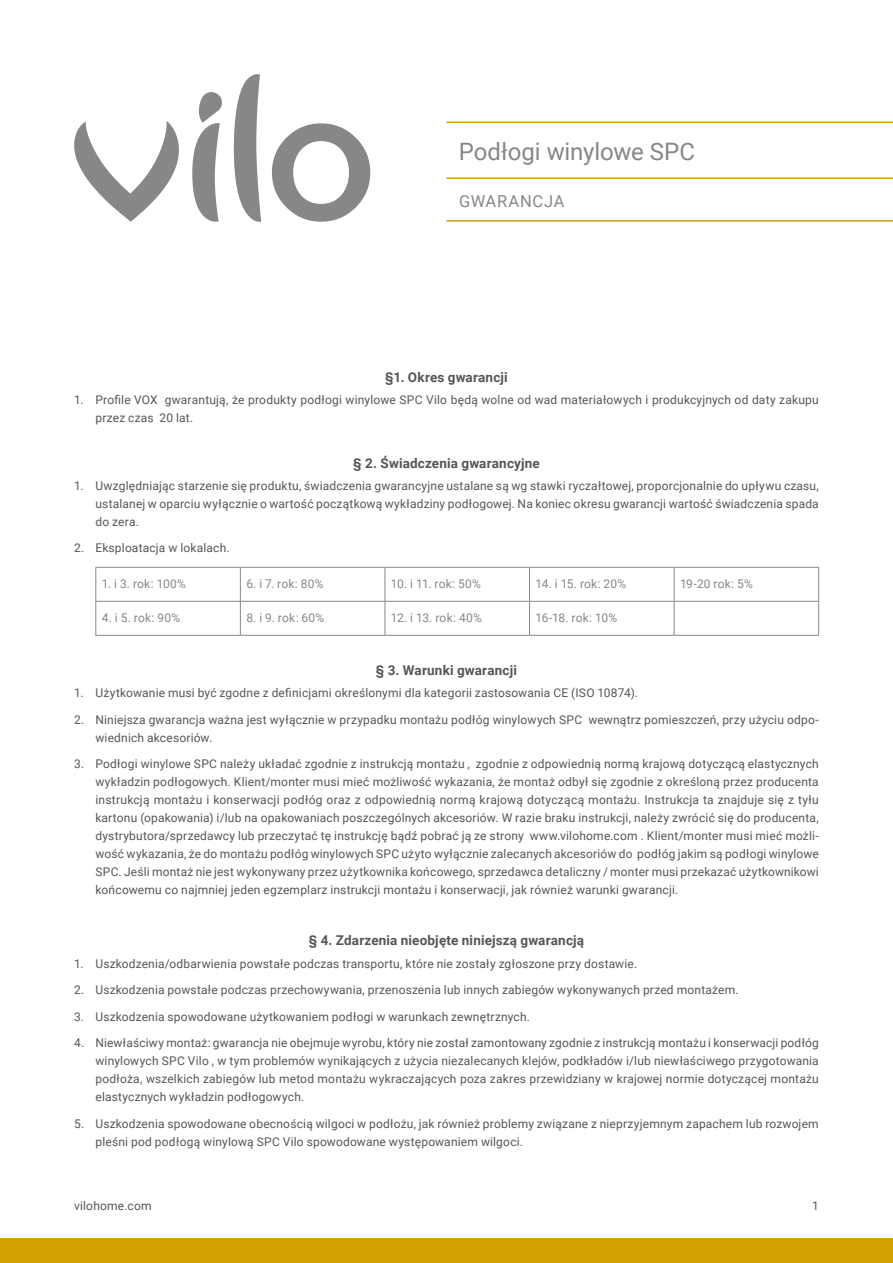
<style>
.page{position:relative;width:893px;height:1263px;background:#fff}
.page>*{position:absolute;margin:0;border:0;box-sizing:border-box;transform-origin:0 0}
.t1{font:24px "Roboto";color:#878786}
.t2{font:16.5px "Roboto";letter-spacing:.045em;color:#878786}
.t3{font:700 13.5px "Roboto";letter-spacing:.01em;color:#565656}
.t4{font:12px/18px "Roboto";letter-spacing:.015em;color:#565656}
.t5{font:12px "Roboto";letter-spacing:.02em;color:#878786}
</style>
<div class="page">
<svg style="left:74px;top:121px;width:105px;height:101px"></svg>
<svg style="left:192px;top:92px;width:30px;height:130px"></svg>
<svg style="left:234px;top:74px;width:27px;height:148px"></svg>
<svg style="left:272px;top:123px;width:98px;height:99px"></svg>
<div style="left:0;top:1238px;width:893px;height:25px;background:#d49f00"></div>
<hr style="left:446px;top:122px;width:447px;height:1px;background:#d49f00">
<hr style="left:446px;top:177px;width:447px;height:2px;background:#d49f00">
<hr style="left:446px;top:220px;width:447px;height:2px;background:#d49f00">
<hr style="left:95px;top:567px;width:145px;height:1px;background:#878786">
<hr style="left:95px;top:568px;width:1px;height:33px;background:#878786">
<hr style="left:240px;top:567px;width:145px;height:1px;background:#878786">
<hr style="left:240px;top:568px;width:1px;height:33px;background:#878786">
<hr style="left:385px;top:567px;width:144px;height:1px;background:#878786">
<hr style="left:385px;top:568px;width:1px;height:33px;background:#878786">
<hr style="left:529px;top:567px;width:145px;height:1px;background:#878786">
<hr style="left:529px;top:568px;width:1px;height:33px;background:#878786">
<hr style="left:674px;top:567px;width:145px;height:1px;background:#878786">
<hr style="left:674px;top:568px;width:1px;height:33px;background:#878786">
<hr style="left:818px;top:568px;width:1px;height:33px;background:#878786">
<hr style="left:95px;top:601px;width:145px;height:1px;background:#878786">
<hr style="left:95px;top:602px;width:1px;height:33px;background:#878786">
<hr style="left:240px;top:601px;width:145px;height:1px;background:#878786">
<hr style="left:240px;top:602px;width:1px;height:33px;background:#878786">
<hr style="left:385px;top:601px;width:144px;height:1px;background:#878786">
<hr style="left:385px;top:602px;width:1px;height:33px;background:#878786">
<hr style="left:529px;top:601px;width:145px;height:1px;background:#878786">
<hr style="left:529px;top:602px;width:1px;height:33px;background:#878786">
<hr style="left:674px;top:601px;width:145px;height:1px;background:#878786">
<hr style="left:674px;top:602px;width:1px;height:33px;background:#878786">
<hr style="left:818px;top:602px;width:1px;height:33px;background:#878786">
<hr style="left:95px;top:635px;width:145px;height:1px;background:#878786">
<hr style="left:240px;top:635px;width:145px;height:1px;background:#878786">
<hr style="left:385px;top:635px;width:144px;height:1px;background:#878786">
<hr style="left:529px;top:635px;width:145px;height:1px;background:#878786">
<hr style="left:674px;top:635px;width:145px;height:1px;background:#878786">
<h1 class="t1" style="left:459px;top:135px;width:238px">Podłogi winylowe SPC</h1>
<h2 class="t2" style="left:459px;top:189px;width:107px">gwarancja</h2>
<p class="t3" style="left:385px;top:368px;width:124px">§1. Okres gwarancji</p>
<p class="t4" style="left:95px;top:391px;width:725px;text-indent:-21px">1. Profile VOX gwarantują, że produkty podłogi winylowe SPC Vilo będą wolne od wad materiałowych i produkcyjnych od daty zakupu przez czas 20 lat.</p>
<p class="t3" style="left:353px;top:453px;width:188px">§ 2. Świadczenia gwarancyjne</p>
<p class="t4" style="left:95px;top:476px;width:725px;text-align:justify;text-indent:-21px">1. Uwzględniając starzenie się produktu, świadczenia gwarancyjne ustalane są wg stawki ryczałtowej, proporcjonalnie do upływu czasu, ustalanej w oparciu wyłącznie o wartość początkową wykładziny podłogowej. N a koniec okresu gwarancji wartość świadczenia spada do zera.</p>
<p class="t4" style="left:74px;top:539px;width:157px">2. Eksploatacja w lokalach.</p>
<p class="t5" style="left:102px;top:575px;width:86px">1. i 3. rok: 100%</p>
<p class="t5" style="left:246px;top:575px;width:79px">6. i 7. rok: 80%</p>
<p class="t5" style="left:391px;top:575px;width:92px">10. i 11. rok: 50%</p>
<p class="t5" style="left:535px;top:575px;width:92px">14. i 15. rok: 20%</p>
<p class="t5" style="left:680px;top:575px;width:74px">19-20 rok: 5%</p>
<p class="t5" style="left:102px;top:609px;width:80px">4. i 5. rok: 90%</p>
<p class="t5" style="left:246px;top:609px;width:79px">8. i 9. rok: 60%</p>
<p class="t5" style="left:391px;top:609px;width:93px">12. i 13. rok: 40%</p>
<p class="t5" style="left:535px;top:609px;width:83px">16-18. rok: 10%</p>
<p class="t3" style="left:376px;top:661px;width:143px">§ 3. Warunki gwarancji</p>
<p class="t4" style="left:74px;top:683px;width:565px">1. Użytkowanie musi być zgodne z definicjami określonymi dla kategorii zastosowania CE (ISO 10874).</p>
<p class="t4" style="left:95px;top:710px;width:725px;text-indent:-21px">2. N iniejsza gwarancja ważna jest wyłącznie w przypadku montażu podłóg winylowych SPC wewnątrz pomieszczeń, przy użyciu odpo&shy;wiednich akcesoriów.</p>
<p class="t4" style="left:95px;top:754px;width:725px;text-align:justify;text-indent:-21px">3. Podłogi winylowe SPC należy układać zgodnie z instrukcją montażu , zgodnie z odpowiednią normą krajową dotyczącą elastycznych wykładzin podłogowych. Klient/monter musi mieć możliwość wykazania, że montaż odbył się zgodnie z określoną przez producenta instrukcją montażu i konserwacji podłóg oraz z odpowiednią normą krajową dotyczącą montażu. Instrukcja ta znajduje się z tyłu kartonu (opakowania) i/lub na opakowaniach poszczególnych akcesoriów. W razie braku instrukcji, należy zwrócić się do producenta, dystrybutora/sprzedawcy lub przeczytać tę instrukcję bądź pobrać ją ze strony www.vilohome.com . Klient/monter musi mieć możli&shy;wość wykazania, że do montażu podłóg winylowych SPC użyto wyłącznie zalecanych akcesoriów do podłóg jakim są podłogi winylowe SPC. Jeśli montaż nie jest wykonywany przez użytkownika końcowego, sprzedawca detaliczny / monter musi przekazać użytkownikowi końcowemu co najmniej jeden egzemplarz instrukcji montażu i konserwacji, jak również warunki gwarancji.</p>
<p class="t3" style="left:309px;top:931px;width:277px">§ 4. Zdarzenia nieobjęte niniejszą gwarancją</p>
<p class="t4" style="left:74px;top:954px;width:565px">1. Uszkodzenia/odbarwienia powstałe podczas transportu, które nie zostały zgłoszone przy dostawie.</p>
<p class="t4" style="left:74px;top:980px;width:666px">2. Uszkodzenia powstałe podczas przechowywania, przenoszenia lub innych zabiegów wykonywanych przed montażem.</p>
<p class="t4" style="left:74px;top:1007px;width:457px">3. Uszkodzenia spowodowane użytkowaniem podłogi w warunkach zewnętrznych.</p>
<p class="t4" style="left:95px;top:1033px;width:725px;text-align:justify;text-indent:-21px">4. N iewłaściwy montaż: gwarancja nie obejmuje wyrobu, który nie został zamontowany zgodnie z instrukcją montażu i konserwacji podłóg winylowych SPC Vilo , w tym problemów wynikających z użycia niezalecanych klejów, podkładów i/lub niewłaściwego przygotowania podłoża, wszelkich zabiegów lub metod montażu wykraczających poza zakres przewidziany w krajowej normie dotyczącej montażu elastycznych wykładzin podłogowych.</p>
<p class="t4" style="left:95px;top:1114px;width:725px;text-indent:-21px">5. Uszkodzenia spowodowane obecnością wilgoci w podłożu, jak również problemy związane z nieprzyjemnym zapachem lub rozwojem pleśni pod podłogą winylową SPC Vilo spowodowane występowaniem wilgoci.</p>
<p class="t4" style="left:74px;top:1196px;width:79px">vilohome.com</p>
<p class="t4" style="left:812px;top:1196px;width:8px">1</p>
</div>
